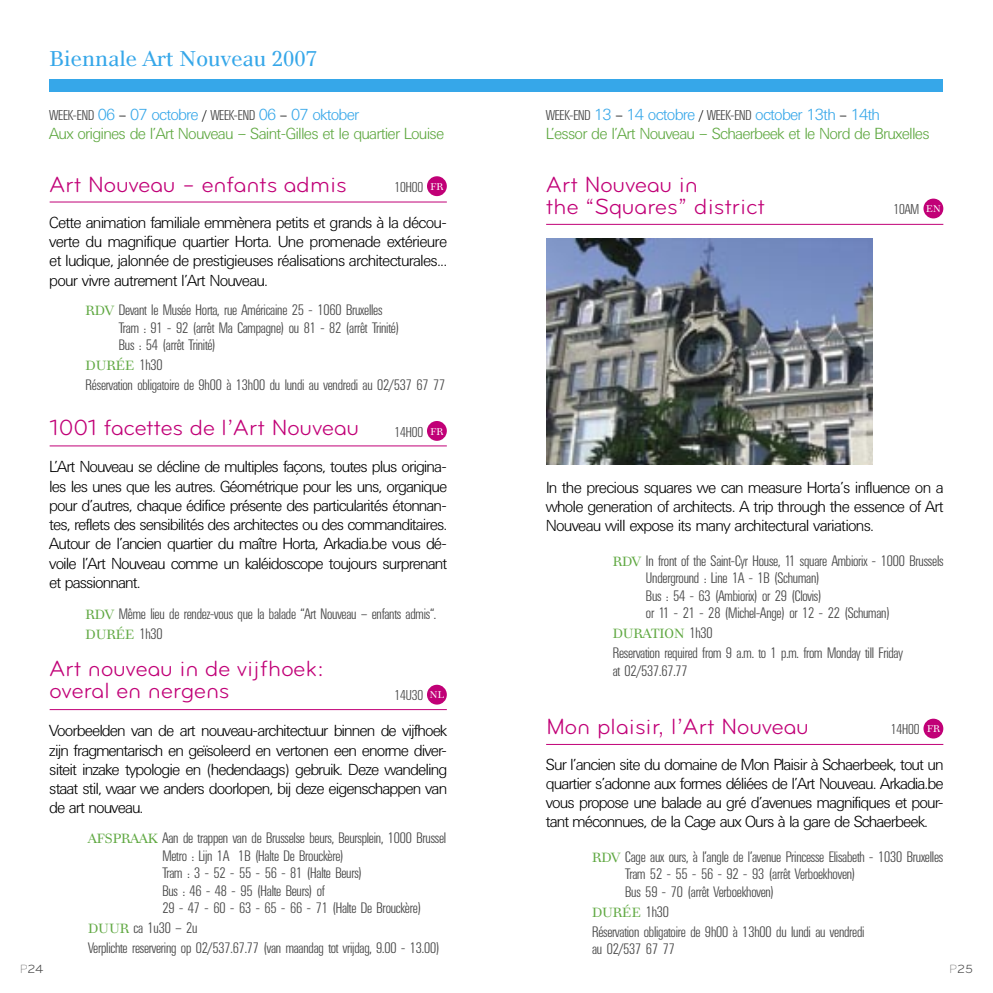
<style>
.page{position:relative;width:993px;height:993px;background:#fff}
.page>*{position:absolute;margin:0;border:0;box-sizing:border-box;transform-origin:0 0}
.t1{font:22.75px/22.8px "Bryant Regular Alt";letter-spacing:-.005em;color:#c10077}
.t2{font:21px "Modern 880 BT";color:#36a7e9}
.t3{font:15.75px/19.2px "Uni Lig";letter-spacing:-.01em;color:#000;text-align:justify}
.t4{font:15.75px "Uni Lig";color:#5fa841}
.t5{font:15.75px "Uni Lig";color:#36a7e9}
.t6{font:14.88px/17.5px "Uni Con Lig";color:#484848}
.t7{font:14px "Uni Con Lig";color:#484848}
.t8{font:13.12px "Modern 880 BT";color:#5fa841}
.t9{font:12.25px "Bryant Regular Alt";color:#484848}
.t10{font:9.62px "Modern 880 BT";color:#fff}
.s1{font-family:"Uni Con Lig";font-size:14px;color:#484848}
.s2{font-size:14px;color:#000}
.s3{font-family:"Modern 880 BT";font-size:13.12px;color:#5fa841}
.s4{font-family:"Uni Con Lig";font-size:14.88px;color:#484848}
.s5{font-family:"Bryant Light Alt"}
</style>
<div class="page">
<div style="left:50px;top:79px;width:893px;height:13px;background:#36a7e9"></div>
<div style="left:427px;top:176px;width:19px;height:20px;background:#c10077;border-radius:50%"></div>
<hr style="left:50px;top:201px;width:396px;height:1px;background:#c10077">
<div style="left:427px;top:421px;width:19px;height:19px;background:#c10077;border-radius:50%"></div>
<hr style="left:50px;top:445px;width:396px;height:1px;background:#c10077">
<div style="left:427px;top:684px;width:19px;height:20px;background:#c10077;border-radius:50%"></div>
<hr style="left:50px;top:709px;width:396px;height:1px;background:#c10077">
<div style="left:923px;top:198px;width:20px;height:20px;background:#c10077;border-radius:50%"></div>
<hr style="left:546px;top:224px;width:397px;height:1px;background:#c10077">
<div style="left:923px;top:718px;width:20px;height:20px;background:#c10077;border-radius:50%"></div>
<hr style="left:546px;top:743px;width:397px;height:1px;background:#c10077">
<img style="left:546px;top:238px;width:326px;height:226px">
<p class="t2" style="left:50px;top:45px;width:269px">Biennale Art Nouveau 2007</p>
<p class="t5" style="left:50px;top:105px;width:310px"><span class="s1">WEEK-END</span> 06 <span class="s2">–</span> 07 octobre <span class="s2">/</span> <span class="s1">WEEK-END</span> 06 <span class="s2">–</span> 07 oktober</p>
<p class="t4" style="left:50px;top:125px;width:395px">Aux origines de l’Art Nouveau – Saint-Gilles et le quartier Louise</p>
<p class="t1" style="left:50px;top:172px;width:299px">Art Nouveau – enfants admis</p>
<p class="t7" style="left:394px;top:179px;width:30px">10H00</p>
<p class="t10" style="left:430px;top:180px;width:14px">FR</p>
<p class="t3" style="left:50px;top:213px;width:398px">Cette animation familiale emmènera petits et grands à la décou&shy;verte du magnifique quartier Horta. Une promenade extérieure et ludique, jalonnée de prestigieuses réalisations architecturales... pour vivre autrement l’Art Nouveau.</p>
<p class="t6" style="left:119px;top:301px;width:281px;text-indent:-33px"><span class="s3">RDV</span> Devant le Musée Horta, rue Américaine 25 - 1060 Bruxelles<br>Tram : 91 - 92 (arrêt Ma Campagne) ou 81 - 82 (arrêt Trinité)<br>Bus : 54 (arrêt Trinité)</p>
<p class="t8" style="left:86px;top:357px;width:78px">DURÉE <span class="s4">1h30</span></p>
<p class="t6" style="left:86px;top:376px;width:361px">Réservation obligatoire de 9h00 à 13h00 du lundi au vendredi au 02/537 67 77</p>
<p class="t1" style="left:50px;top:416px;width:311px">1001 facettes de l’Art Nouveau</p>
<p class="t7" style="left:394px;top:424px;width:30px">14H00</p>
<p class="t10" style="left:430px;top:425px;width:14px">FR</p>
<p class="t3" style="left:50px;top:457px;width:398px">L’Art Nouveau se décline de multiples façons, toutes plus origina&shy;les les unes que les autres. Géométrique pour les uns, organique pour d’autres, chaque édifice présente des particularités étonnan&shy;tes, reflets des sensibilités des architectes ou des commanditaires.<br>Autour de l’ancien quartier du maître Horta, Arkadia.be vous dé&shy;voile l’Art Nouveau comme un kaléidoscope toujours surprenant et passionnant.</p>
<p class="t6" style="left:86px;top:604px;width:352px"><span class="s3">RDV</span> Même lieu de rendez-vous que la balade “Art Nouveau – enfants admis“.</p>
<p class="t8" style="left:86px;top:625px;width:78px">DURÉE <span class="s4">1h30</span></p>
<p class="t1" style="left:50px;top:656px;width:276px">Art nouveau in de vijfhoek: overal en nergens</p>
<p class="t7" style="left:394px;top:687px;width:30px">14U30</p>
<p class="t10" style="left:430px;top:689px;width:15px">NL</p>
<p class="t3" style="left:50px;top:721px;width:398px">Voorbeelden van de art nouveau-architectuur binnen de vijfhoek zijn fragmentarisch en geïsoleerd en vertonen een enorme diver&shy;siteit inzake typologie en (hedendaags) gebruik. Deze wandeling staat stil, waar we anders doorlopen, bij deze eigenschappen van de art nouveau.</p>
<p class="t6" style="left:162px;top:829px;width:285px;text-indent:-74px"><span class="s3">AFSPRAAK</span> Aan de trappen van de Brusselse beurs, Beursplein, 1000 Brussel Metro : Lijn 1A 1B (Halte De Brouckère)<br>Tram : 3 - 52 - 55 - 56 - 81 (Halte Beurs)<br>Bus : 46 - 48 - 95 (Halte Beurs) of<br>29 - 47 - 60 - 63 - 65 - 66 - 71 (Halte De Brouckère)</p>
<p class="t6" style="left:88px;top:919px;width:111px"><span class="s3">DUUR</span> ca 1u30 – 2u</p>
<p class="t6" style="left:88px;top:939px;width:353px">Verplichte reservering op 02/537.67.77 (van maandag tot vrijdag, 9.00 - 13.00)</p>
<p class="t5" style="left:546px;top:105px;width:335px"><span class="s1">WEEK-END</span> 13 <span class="s2">–</span> 14 octobre <span class="s2">/</span> <span class="s1">WEEK-END</span> october 13th <span class="s2">–</span> 14th</p>
<p class="t4" style="left:546px;top:125px;width:384px">L’essor de l’Art Nouveau – Schaerbeek et le Nord de Bruxelles</p>
<p class="t1" style="left:546px;top:172px;width:220px">Art Nouveau in<br>the “Squares” district</p>
<p class="t7" style="left:893px;top:201px;width:27px">10AM</p>
<p class="t10" style="left:925px;top:203px;width:16px">EN</p>
<p class="t3" style="left:546px;top:477px;width:398px">In the precious squares we can measure Horta’s influence on a whole generation of architects. A trip through the essence of Art Nouveau will expose its many architectural variations.</p>
<p class="t6" style="left:645px;top:551px;width:299px;text-indent:-33px"><span class="s3">RDV</span> In front of the Saint-Cyr House, 11 square Ambiorix - 1000 Brussels Underground : Line 1A - 1B (Schuman)<br>Bus : 54 - 63 (Ambiorix) or 29 (Clovis)<br>or 11 - 21 - 28 (Michel-Ange) or 12 - 22 (Schuman)</p>
<p class="t8" style="left:612px;top:625px;width:101px">DURATION <span class="s4">1h30</span></p>
<p class="t6" style="left:612px;top:644px;width:291px">Reservation required from 9 a.m. to 1 p.m. from Monday till Friday at 02/537.67.77</p>
<p class="t1" style="left:546px;top:714px;width:264px">Mon plaisir, l’Art Nouveau</p>
<p class="t7" style="left:890px;top:721px;width:30px">14H00</p>
<p class="t10" style="left:926px;top:722px;width:14px">FR</p>
<p class="t3" style="left:546px;top:754px;width:398px">Sur l’ancien site du domaine de Mon Plaisir à Schaerbeek, tout un quartier s’adonne aux formes déliées de l’Art Nouveau. Arkadia.be vous propose une balade au gré d’avenues magnifiques et pour&shy;tant méconnues, de la Cage aux Ours à la gare de Schaerbeek.</p>
<p class="t6" style="left:625px;top:847px;width:319px;text-indent:-33px"><span class="s3">RDV</span> Cage aux ours, à l’angle de l’avenue Princesse Elisabeth - 1030 Bruxelles<br>Tram 52 - 55 - 56 - 92 - 93 (arrêt Verboekhoven)<br>Bus 59 - 70 (arrêt Verboekhoven)</p>
<p class="t8" style="left:592px;top:904px;width:78px">DURÉE <span class="s4">1h30</span></p>
<p class="t6" style="left:592px;top:922px;width:274px">Réservation obligatoire de 9h00 à 13h00 du lundi au vendredi au 02/537 67 77</p>
<p class="t9" style="left:20px;top:961px;width:25px"><span class="s5">P</span>24</p>
<p class="t9" style="left:948px;top:961px;width:25px"><span class="s5">P</span>25</p>
</div>
